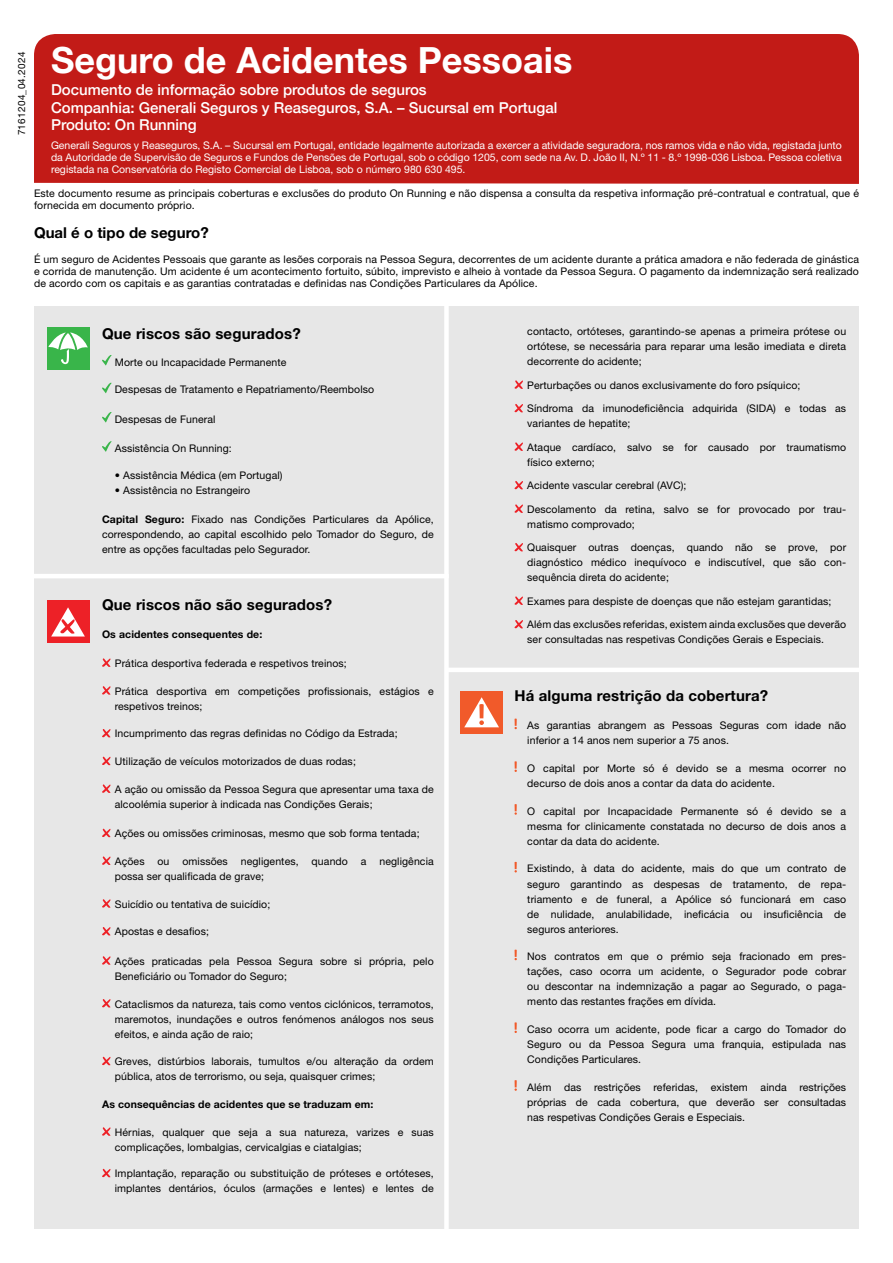
<style>
.page{position:relative;width:893px;height:1263px;background:#fff}
.page>*{position:absolute;margin:0;border:0;box-sizing:border-box;transform-origin:0 0}
.t1{font:700 36px "Helvetica Neue";color:#fff}
.t2{font:500 15px/18px "Helvetica Neue";color:#fff}
.t3{font:700 15px "Helvetica Neue LT Std";letter-spacing:.01em;color:#000}
.t4{font:10.5px/15px "Helvetica Neue LT Std";letter-spacing:.01em;color:#000}
.t5{font:10.5px/12px "Helvetica Neue LT Std";color:#fff;text-align:justify}
.t6{font:700 10.5px "Helvetica Neue LT Std";letter-spacing:.01em;color:#000}
.t7{font:9.9px "Helvetica Neue LT Std";letter-spacing:.03em;color:#000}
.s1{font-weight:700}
</style>
<div class="page">
<div style="left:34px;top:306px;width:825px;height:923px;background:#e7e7e7"></div>
<div style="left:47px;top:327px;width:42px;height:42px;background:#39b54a"></div>
<svg style="left:48px;top:332px;width:40px;height:32px"></svg>
<svg style="left:102px;top:355px;width:10px;height:11px"></svg>
<svg style="left:102px;top:382px;width:10px;height:12px"></svg>
<svg style="left:102px;top:412px;width:10px;height:11px"></svg>
<svg style="left:102px;top:441px;width:10px;height:11px"></svg>
<svg style="left:102px;top:658px;width:9px;height:9px"></svg>
<svg style="left:102px;top:686px;width:9px;height:9px"></svg>
<svg style="left:102px;top:729px;width:9px;height:9px"></svg>
<svg style="left:102px;top:756px;width:9px;height:9px"></svg>
<svg style="left:102px;top:784px;width:9px;height:9px"></svg>
<svg style="left:102px;top:828px;width:9px;height:9px"></svg>
<svg style="left:102px;top:856px;width:9px;height:9px"></svg>
<svg style="left:102px;top:899px;width:9px;height:9px"></svg>
<svg style="left:102px;top:927px;width:9px;height:9px"></svg>
<svg style="left:102px;top:956px;width:9px;height:9px"></svg>
<svg style="left:102px;top:999px;width:9px;height:9px"></svg>
<svg style="left:102px;top:1056px;width:9px;height:9px"></svg>
<svg style="left:102px;top:1127px;width:9px;height:9px"></svg>
<svg style="left:102px;top:1168px;width:9px;height:9px"></svg>
<div style="left:47px;top:601px;width:42px;height:42px;background:#ed2127"></div>
<svg style="left:51px;top:607px;width:34px;height:29px"></svg>
<div style="left:444px;top:304px;width:5px;height:952px;background:#fff"></div>
<svg style="left:514px;top:380px;width:9px;height:9px"></svg>
<svg style="left:514px;top:404px;width:9px;height:9px"></svg>
<svg style="left:514px;top:442px;width:9px;height:9px"></svg>
<svg style="left:514px;top:481px;width:9px;height:9px"></svg>
<svg style="left:514px;top:504px;width:9px;height:9px"></svg>
<svg style="left:514px;top:543px;width:9px;height:9px"></svg>
<svg style="left:514px;top:596px;width:9px;height:9px"></svg>
<svg style="left:514px;top:620px;width:9px;height:9px"></svg>
<svg style="left:514px;top:718px;width:3px;height:11px"></svg>
<svg style="left:514px;top:761px;width:3px;height:11px"></svg>
<svg style="left:514px;top:804px;width:3px;height:11px"></svg>
<svg style="left:514px;top:862px;width:3px;height:10px"></svg>
<svg style="left:514px;top:949px;width:3px;height:11px"></svg>
<svg style="left:514px;top:1022px;width:3px;height:11px"></svg>
<svg style="left:514px;top:1080px;width:3px;height:11px"></svg>
<hr style="left:446px;top:668px;width:434px;height:4px;background:#fff">
<hr style="left:15px;top:574px;width:434px;height:4px;background:#fff">
<div style="left:460px;top:691px;width:43px;height:42px;background:#f15a2a"></div>
<svg style="left:464px;top:697px;width:35px;height:30px"></svg>
<div style="left:34px;top:34px;width:825px;height:150px;background:#c21b17"></div>
<p class="t7" style="left:16px;top:135px;width:85px;rotate:-90deg">7161204_04.2024</p>
<h1 class="t1" style="left:51px;top:32px;width:523px">Seguro de Acidentes Pessoais</h1>
<h2 class="t2" style="left:51px;top:80px;width:508px">Documento de informação sobre produtos de seguros<br>Companhia: Generali Seguros y Reaseguros, S.A. – Sucursal em Portugal</h2>
<h2 class="t2" style="left:51px;top:114px;width:147px">Produto: On Running</h2>
<p class="t5" style="left:51px;top:139px;width:792px">Generali Seguros y Reaseguros, S.A. – Sucursal em Portugal, entidade legalmente autorizada a exercer a atividade seguradora, nos ramos vida e não vida, registada junto da Autoridade de Supervisão de Seguros e Fundos de Pensões de Portugal, sob o código 1205, com sede na Av. D. João II, N.º 11 - 8.º 1998-036 Lisboa. Pessoa coletiva registada na Conservatória do Registo Comercial de Lisboa, sob o número 980 630 495.</p>
<p class="t4" style="left:34px;top:187px;width:826px;line-height:12px">Este documento resume as principais coberturas e exclusões do produto On Running e não dispensa a consulta da respetiva informação pré-contratual e contratual, que é fornecida em documento próprio.</p>
<h2 class="t3" style="left:34px;top:223px;width:176px">Qual é o tipo de seguro?</h2>
<p class="t4" style="left:34px;top:253px;width:826px;line-height:12px;text-align:justify">É um seguro de Acidentes Pessoais que garante as lesões corporais na Pessoa Segura, decorrentes de um acidente durante a prática amadora e não federada de ginástica e corrida de manutenção. Um acidente é um acontecimento fortuito, súbito, imprevisto e alheio à vontade da Pessoa Segura. O pagamento da indemnização será realizado de acordo com os capitais e as garantias contratadas e definidas nas Condições Particulares da Apólice.</p>
<h2 class="t3" style="left:102px;top:324px;width:200px">Que riscos são segurados?</h2>
<p class="t4" style="left:115px;top:354px;width:173px">Morte ou Incapacidade Permanente</p>
<p class="t4" style="left:115px;top:382px;width:261px">Despesas de Tratamento e Repatriamento/Reembolso</p>
<p class="t4" style="left:115px;top:411px;width:102px">Despesas de Funeral</p>
<p class="t4" style="left:115px;top:440px;width:119px">Assistência On Running:</p>
<p class="t4" style="left:115px;top:467px;width:169px">• Assistência Médica (em Portugal)</p>
<p class="t4" style="left:115px;top:482px;width:137px">• Assistência no Estrangeiro</p>
<p class="t4" style="left:102px;top:512px;width:333px;text-align:justify"><span class="s1">Capital Seguro:</span> Fixado nas Condições Particulares da Apólice, correspondendo, ao capital escolhido pelo Tomador do Seguro, de entre as opções facultadas pelo Segurador.</p>
<p class="t4" style="left:527px;top:324px;width:320px;text-align:justify">contacto, ortóteses, garantindo-se apenas a primeira prótese ou ortótese, se necessária para reparar uma lesão imediata e direta decorrente do acidente;</p>
<p class="t4" style="left:527px;top:377px;width:275px">Perturbações ou danos exclusivamente do foro psíquico;</p>
<p class="t4" style="left:527px;top:401px;width:320px">Síndroma da imunodeficiência adquirida (SIDA) e todas as variantes de hepatite;</p>
<p class="t4" style="left:527px;top:439px;width:320px">Ataque cardíaco, salvo se for causado por traumatismo físico externo;</p>
<p class="t4" style="left:527px;top:478px;width:161px">Acidente vascular cerebral (AVC);</p>
<p class="t4" style="left:527px;top:501px;width:320px">Descolamento da retina, salvo se for provocado por trau&shy;matismo comprovado;</p>
<p class="t4" style="left:527px;top:540px;width:320px;text-align:justify">Quaisquer outras doenças, quando não se prove, por diagnóstico médico inequívoco e indiscutível, que são con&shy;sequência direta do acidente;</p>
<p class="t4" style="left:527px;top:593px;width:306px">Exames para despiste de doenças que não estejam garantidas;</p>
<p class="t4" style="left:527px;top:617px;width:320px">Além das exclusões referidas, existem ainda exclusões que deverão ser consultadas nas respetivas Condições Gerais e Especiais.</p>
<h2 class="t3" style="left:102px;top:595px;width:232px">Que riscos não são segurados?</h2>
<p class="t6" style="left:102px;top:627px;width:162px">Os acidentes consequentes de:</p>
<p class="t4" style="left:115px;top:655px;width:233px">Prática desportiva federada e respetivos treinos;</p>
<p class="t4" style="left:115px;top:683px;width:320px">Prática desportiva em competições profissionais, estágios e respetivos treinos;</p>
<p class="t4" style="left:115px;top:726px;width:284px">Incumprimento das regras definidas no Código da Estrada;</p>
<p class="t4" style="left:115px;top:754px;width:243px">Utilização de veículos motorizados de duas rodas;</p>
<p class="t4" style="left:115px;top:781px;width:320px">A ação ou omissão da Pessoa Segura que apresentar uma taxa de alcoolémia superior à indicada nas Condições Gerais;</p>
<p class="t4" style="left:115px;top:826px;width:306px">Ações ou omissões criminosas, mesmo que sob forma tentada;</p>
<p class="t4" style="left:115px;top:853px;width:320px">Ações ou omissões negligentes, quando a negligência possa ser qualificada de grave;</p>
<p class="t4" style="left:115px;top:896px;width:157px">Suicídio ou tentativa de suicídio;</p>
<p class="t4" style="left:115px;top:924px;width:96px">Apostas e desafios;</p>
<p class="t4" style="left:115px;top:953px;width:320px">Ações praticadas pela Pessoa Segura sobre si própria, pelo<br>Beneficiário ou Tomador do Seguro;</p>
<p class="t4" style="left:115px;top:996px;width:320px;text-align:justify">Cataclismos da natureza, tais como ventos ciclónicos, terramotos, maremotos, inundações e outros fenómenos análogos nos seus efeitos, e ainda ação de raio;</p>
<p class="t4" style="left:115px;top:1054px;width:320px">Greves, distúrbios laborais, tumultos e/ou alteração da ordem pública, atos de terrorismo, ou seja, quaisquer crimes;</p>
<p class="t6" style="left:102px;top:1098px;width:273px">As consequências de acidentes que se traduzam em:</p>
<p class="t4" style="left:115px;top:1124px;width:320px">Hérnias, qualquer que seja a sua natureza, varizes e suas complicações, lombalgias, cervicalgias e ciatalgias;</p>
<p class="t4" style="left:115px;top:1166px;width:320px">Implantação, reparação ou substituição de próteses e ortóteses, implantes dentários, óculos (armações e lentes) e lentes de</p>
<h2 class="t3" style="left:514px;top:687px;width:255px">Há alguma restrição da cobertura?</h2>
<p class="t4" style="left:527px;top:718px;width:320px">As garantias abrangem as Pessoas Seguras com idade não inferior a 14 anos nem superior a 75 anos.</p>
<p class="t4" style="left:527px;top:760px;width:320px">O capital por Morte só é devido se a mesma ocorrer no decurso de dois anos a contar da data do acidente.</p>
<p class="t4" style="left:527px;top:803px;width:320px;text-align:justify">O capital por Incapacidade Permanente só é devido se a mesma for clinicamente constatada no decurso de dois anos a contar da data do acidente.</p>
<p class="t4" style="left:527px;top:861px;width:320px;text-align:justify">Existindo, à data do acidente, mais do que um contrato de seguro garantindo as despesas de tratamento, de repa&shy;triamento e de funeral, a Apólice só funcionará em caso de nulidade, anulabilidade, ineficácia ou insuficiência de seguros anteriores.</p>
<p class="t4" style="left:527px;top:949px;width:320px;text-align:justify">Nos contratos em que o prémio seja fracionado em pres&shy;tações, caso ocorra um acidente, o Segurador pode cobrar ou descontar na indemnização a pagar ao Segurado, o paga&shy;mento das restantes frações em dívida.</p>
<p class="t4" style="left:527px;top:1022px;width:320px;text-align:justify">Caso ocorra um acidente, pode ficar a cargo do Tomador do Seguro ou da Pessoa Segura uma franquia, estipulada nas Condições Particulares.</p>
<p class="t4" style="left:527px;top:1079px;width:320px;text-align:justify">Além das restrições referidas, existem ainda restrições próprias de cada cobertura, que deverão ser consultadas nas respetivas Condições Gerais e Especiais.</p>
</div>
